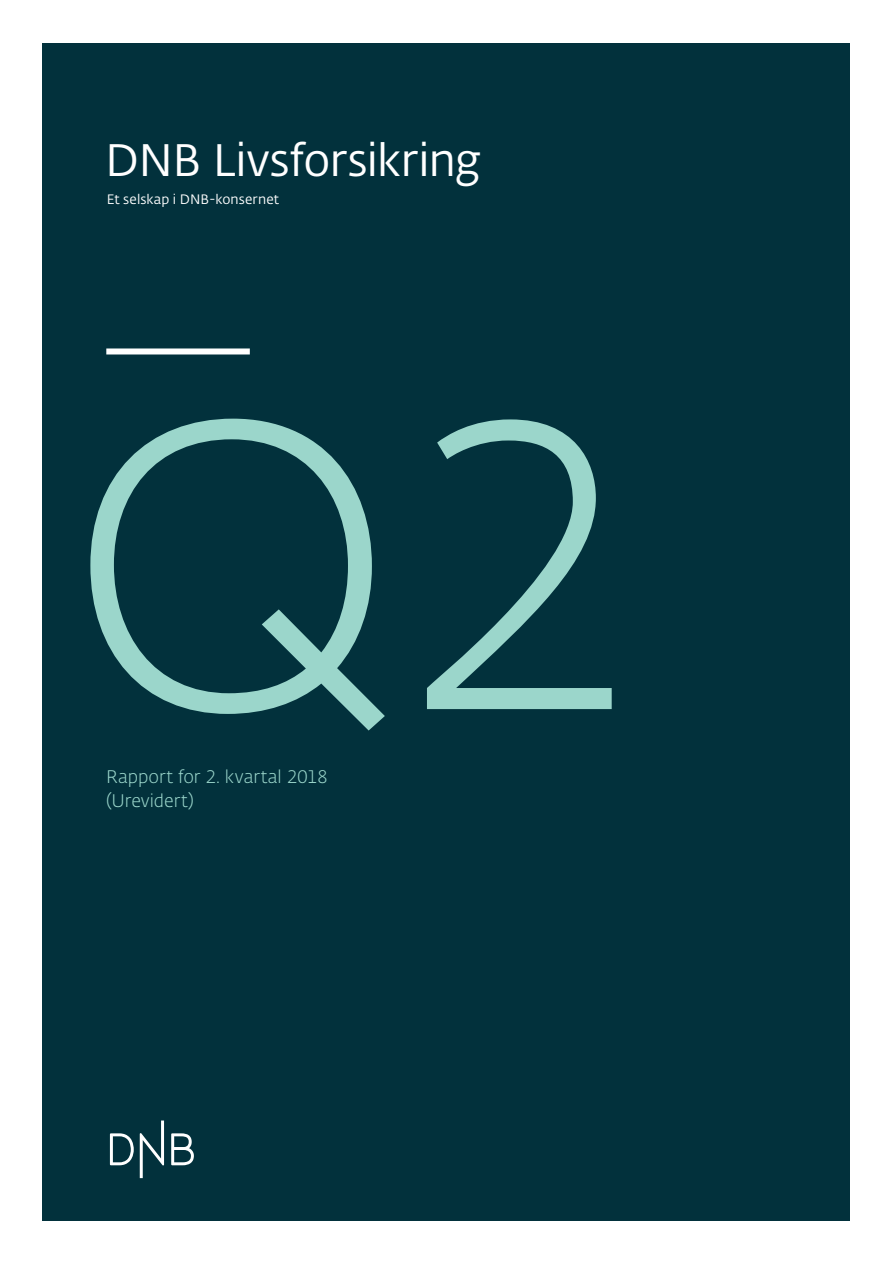
<style>
.page{position:relative;width:893px;height:1263px;background:#fff}
.page>*{position:absolute;margin:0;border:0;box-sizing:border-box;transform-origin:0 0}
.t1{font:300 405px "Fedra Sans Alt Std";color:#9bd6cb}
.t2{font:45px "Fedra Sans Alt Std";letter-spacing:-.01em;color:#fff}
.t3{font:300 18px/24px "Fedra Sans Alt Std";letter-spacing:-.005em;color:#9bd6cb}
.t4{font:13.5px "Fedra Sans Alt Std";letter-spacing:.01em;color:#fff}
</style>
<div class="page">
<div style="left:43px;top:43px;width:807px;height:1177px;background:#02313c"></div>
<div style="left:106px;top:348px;width:144px;height:6px;background:#fff"></div>
<svg style="left:110px;top:1133px;width:24px;height:32px"></svg>
<svg style="left:171px;top:1133px;width:23px;height:32px"></svg>
<svg style="left:140px;top:1120px;width:24px;height:58px"></svg>
<h2 class="t2" style="left:105px;top:133px;width:378px">DNB Livsforsikring</h2>
<p class="t4" style="left:107px;top:191px;width:174px">Et selskap i DNB-konsernet</p>
<h1 class="t1" style="left:64px;top:324px;width:577px">Q2</h1>
<p class="t3" style="left:106px;top:765px;width:223px">Rapport for 2. kvartal 2018 (Urevidert)</p>
</div>
